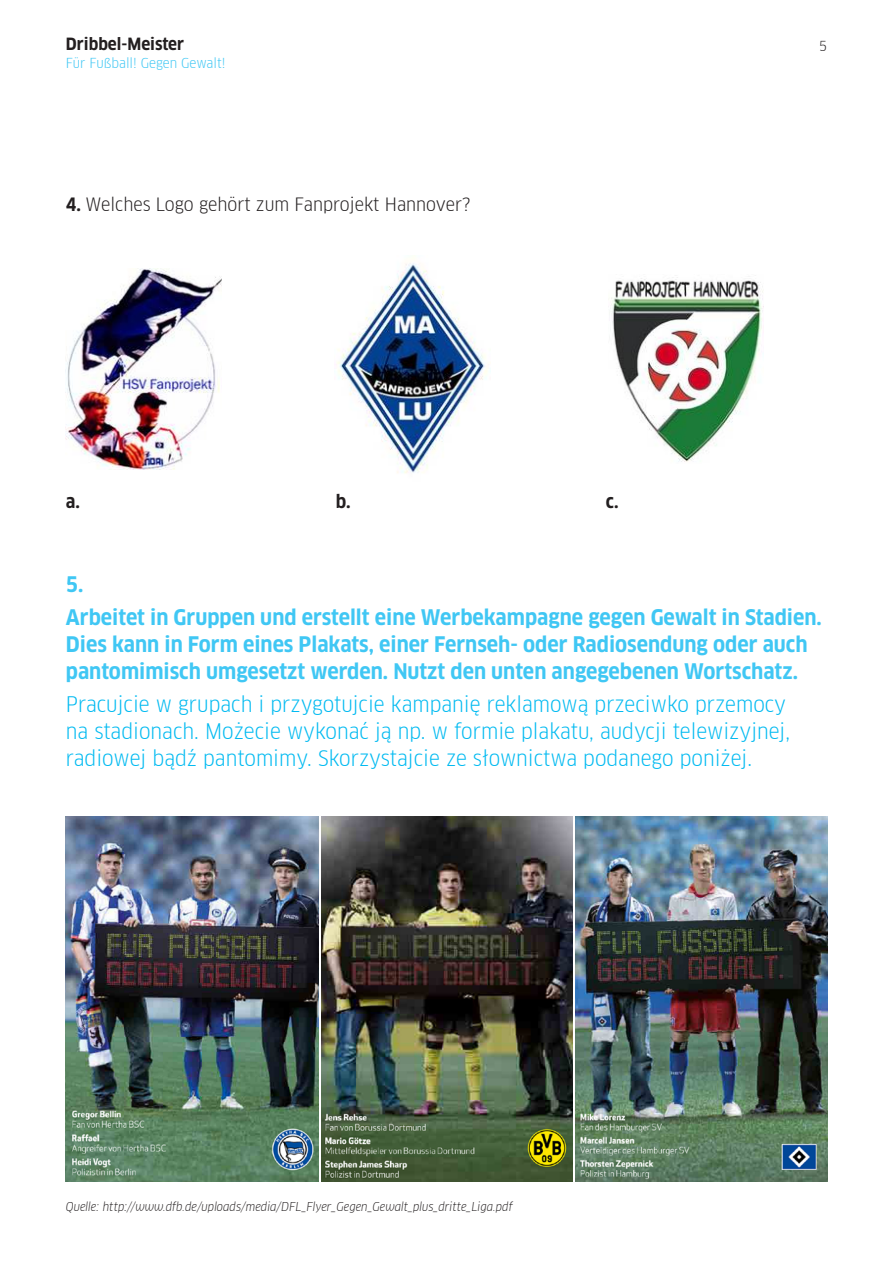
<style>
.page{position:relative;width:893px;height:1263px;background:#fff}
.page>*{position:absolute;margin:0;border:0;box-sizing:border-box;transform-origin:0 0}
.t1{font:700 21px/27px "Clan Pro Narr";color:#40c7f4}
.t2{font:21px/27px "Clan Offc Narr";color:#00baf1}
.t3{font:18px "Clan Offc Narr";color:#231f20}
.t4{font:700 18px "Clan Pro Narr";color:#231f20}
.t5{font:700 16.5px "Clan Pro Narr";color:#231f20}
.t6{font:13.5px "Clan Offc Narr";color:#40c7f4}
.t7{font:13.5px "Clan Offc Narr";color:#231f20}
.t8{font:italic 12px "Clan Offc Narr";color:#231f20}
.s1{font-family:"Clan Pro Narr";font-weight:700}
</style>
<div class="page">
<img style="left:611px;top:277px;width:153px;height:185px">
<img style="left:66px;top:268px;width:155px;height:201px">
<img style="left:337px;top:263px;width:151px;height:211px">
<img style="left:66px;top:817px;width:253px;height:364px">
<img style="left:322px;top:817px;width:250px;height:364px">
<img style="left:575px;top:817px;width:252px;height:364px">
<p class="t5" style="left:66px;top:35px;width:120px">Dribbel-Meister</p>
<p class="t6" style="left:66px;top:55px;width:161px">Für Fußball! Gegen Gewalt!</p>
<p class="t3" style="left:66px;top:194px;width:406px"><span class="s1">4.</span> Welches Logo gehört zum Fanprojekt Hannover?</p>
<p class="t4" style="left:66px;top:491px;width:16px">a.</p>
<p class="t4" style="left:336px;top:491px;width:16px">b.</p>
<p class="t4" style="left:606px;top:491px;width:14px">c.</p>
<p class="t7" style="left:819px;top:38px;width:9px">5</p>
<p class="t1" style="left:66px;top:571px;width:19px">5.</p>
<p class="t1" style="left:66px;top:604px;width:757px">Arbeitet in Gruppen und erstellt eine Werbekampagne gegen Gewalt in Stadien.<br>Dies kann in Form eines Plakats, einer Fernseh- oder Radiosendung oder auch pantomimisch umgesetzt werden. Nutzt den unten angegebenen Wortschatz.</p>
<p class="t2" style="left:66px;top:691px;width:726px">Pracujcie w grupach i przygotujcie kampanię reklamową przeciwko przemocy na stadionach. Możecie wykonać ją np. w formie plakatu, audycji telewizyjnej, radiowej bądź pantomimy. Skorzystajcie ze słownictwa podanego poniżej.</p>
<p class="t8" style="left:66px;top:1199px;width:448px">Quelle: http://www.dfb.de/uploads/media/DFL_Flyer_Gegen_Gewalt_plus_dritte_Liga.pdf</p>
</div>
